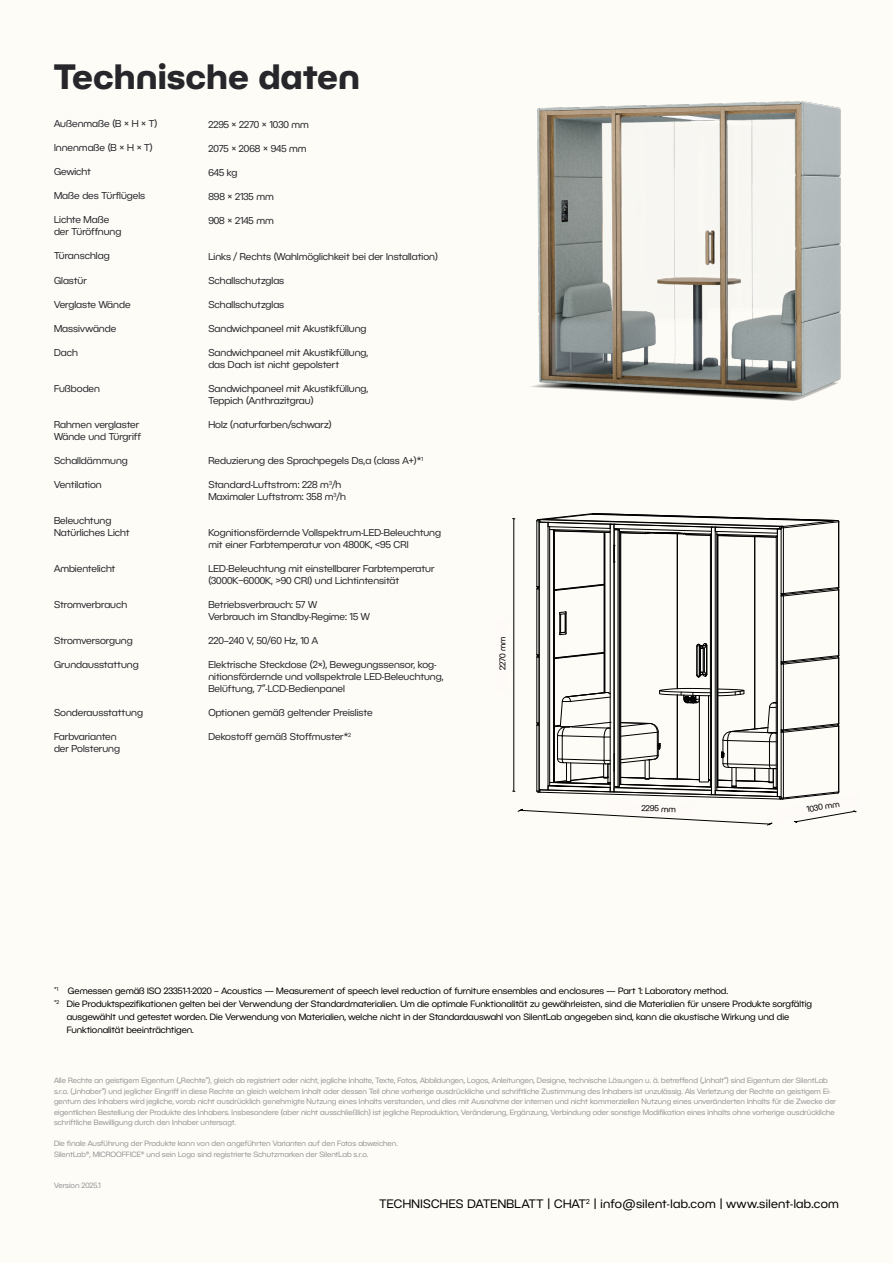
<style>
.page{position:relative;width:893px;height:1263px;background:#fdfcf7}
.page>*{position:absolute;margin:0;border:0;box-sizing:border-box;transform-origin:0 0}
.t1{font:700 34.5px "BC Novatica CYR";color:#27272b}
.t2{font:12px "BC Novatica CYR";letter-spacing:.03em;color:#000}
.t3{font:9.75px/12px "BC Novatica CYR";color:#27272c}
.t4{font:9px "BC Novatica CYR";color:#000}
.t5{font:8.25px "BC Novatica";letter-spacing:-.005em;color:#000}
.t6{font:7.5px/10.5px "BC Novatica CYR";color:#969696}
.s1{font-family:"BC Novatica"}
</style>
<div class="page">
<img style="left:530px;top:101px;width:311px;height:300px">
<svg style="left:512px;top:513px;width:345px;height:312px"></svg>
<hr style="left:754px;top:537px;width:1px;height:192px;background:#000">
<hr style="left:677px;top:695px;width:1px;height:84px;background:#000">
<hr style="left:677px;top:534px;width:1px;height:155px;background:#000">
<h1 class="t1" style="left:54px;top:55px;width:308px">Technische daten</h1>
<p class="t3" style="left:54px;top:118px;width:105px">Außenmaße (B × H × T)</p>
<p class="t3" style="left:54px;top:142px;width:100px">Innenmaße (B × H × T)</p>
<p class="t3" style="left:54px;top:166px;width:38px">Gewicht</p>
<p class="t3" style="left:54px;top:190px;width:93px">Maße des Türflügels</p>
<p class="t3" style="left:54px;top:214px;width:69px">Lichte Maße der Türöffnung</p>
<p class="t3" style="left:54px;top:250px;width:57px">Türanschlag</p>
<p class="t3" style="left:54px;top:274px;width:34px">Glastür</p>
<p class="t3" style="left:54px;top:298px;width:78px">Verglaste Wände</p>
<p class="t3" style="left:54px;top:322px;width:64px">Massivwände</p>
<p class="t3" style="left:54px;top:346px;width:25px">Dach</p>
<p class="t3" style="left:54px;top:382px;width:48px">Fußboden</p>
<p class="t3" style="left:54px;top:418px;width:88px">Rahmen verglaster<br>Wände und Türgriff</p>
<p class="t3" style="left:54px;top:454px;width:75px">Schalldämmung</p>
<p class="t3" style="left:54px;top:478px;width:49px">Ventilation</p>
<p class="t3" style="left:54px;top:514px;width:77px">Beleuchtung<br>Natürliches Licht</p>
<p class="t3" style="left:54px;top:562px;width:63px">Ambientelicht</p>
<p class="t3" style="left:54px;top:598px;width:75px">Stromverbrauch</p>
<p class="t3" style="left:54px;top:634px;width:80px">Stromversorgung</p>
<p class="t3" style="left:54px;top:658px;width:86px">Grundausstattung</p>
<p class="t3" style="left:54px;top:706px;width:90px">Sonderausstattung</p>
<p class="t3" style="left:54px;top:730px;width:67px">Farbvarianten der Polsterung</p>
<p class="t3" style="left:208px;top:118px;width:102px">2295 × 2270 × 1030 mm</p>
<p class="t3" style="left:208px;top:142px;width:100px">2075 × 2068 × 945 mm</p>
<p class="t3" style="left:208px;top:166px;width:31px">645 kg</p>
<p class="t3" style="left:208px;top:190px;width:67px">898 × 2135 mm</p>
<p class="t3" style="left:208px;top:214px;width:67px">908 × 2145 mm</p>
<p class="t3" style="left:208px;top:250px;width:231px">Links / Rechts (Wahlmöglichkeit bei der Installation)</p>
<p class="t3" style="left:208px;top:274px;width:77px">Schallschutzglas</p>
<p class="t3" style="left:208px;top:298px;width:77px">Schallschutzglas</p>
<p class="t3" style="left:208px;top:322px;width:160px">Sandwichpaneel mit Akustikfüllung</p>
<p class="t3" style="left:208px;top:346px;width:161px">Sandwichpaneel mit Akustikfüllung, das Dach ist nicht gepolstert</p>
<p class="t3" style="left:208px;top:382px;width:161px">Sandwichpaneel mit Akustikfüllung,<br>Teppich (Anthrazitgrau)</p>
<p class="t3" style="left:208px;top:418px;width:125px">Holz (naturfarben/schwarz)</p>
<p class="t3" style="left:208px;top:454px;width:216px">Reduzierung des Sprachpegels Ds,a (class A+)*<sup>1</sup></p>
<p class="t3" style="left:208px;top:478px;width:139px">Standard-Luftstrom: 228 m<sup>3</sup>/h<br>Maximaler Luftstrom: 358 m<sup>3</sup>/h</p>
<p class="t3" style="left:208px;top:526px;width:234px">Kognitionsfördernde Vollspektrum-LED-Beleuchtung mit einer Farbtemperatur von 4800K, &lt;95 CRI</p>
<p class="t3" style="left:208px;top:562px;width:228px">LED-Beleuchtung mit einstellbarer Farbtemperatur (3000K<span class="s1">–</span>6000K, &gt;90 CRI) und Lichtintensität</p>
<p class="t3" style="left:208px;top:598px;width:163px">Betriebsverbrauch: 57 W<br>Verbrauch im Standby-Regime: 15 W</p>
<p class="t3" style="left:208px;top:634px;width:111px">220–240 V, 50/60 Hz, 10 A</p>
<p class="t3" style="left:208px;top:658px;width:237px">Elektrische Steckdose (2×), Bewegungssensor, kog&shy;nitionsfördernde und vollspektrale LED-Beleuchtung,<br>Belüftung, 7“-LCD-Bedienpanel</p>
<p class="t3" style="left:208px;top:706px;width:166px">Optionen gemäß geltender Preisliste</p>
<p class="t3" style="left:208px;top:730px;width:144px">Dekostoff gemäß Stoffmuster*<sup>2</sup></p>
<p class="t5" style="left:497px;top:670px;width:35px;rotate:-90deg">2270 mm</p>
<p class="t5" style="left:642px;top:803px;width:36px;rotate:2deg">2295 mm</p>
<p class="t5" style="left:806px;top:804px;width:35px;rotate:-10deg">1030 mm</p>
<p class="t4" style="left:54px;top:986px;width:676px"><sup>*1</sup> Gemessen gemäß ISO 23351-1-2020 – Acoustics — Measurement of speech level reduction of furniture ensembles and enclosures — Part 1: Laboratory method.</p>
<p class="t4" style="left:54px;top:998px;width:759px"><sup>*2</sup> Die Produktspezifikationen gelten bei der Verwendung der Standardmaterialien. Um die optimale Funktionalität zu gewährleisten, sind die Materialien für unsere Produkte sorgfältig</p>
<p class="t4" style="left:67px;top:1011px;width:724px">ausgewählt und getestet worden. Die Verwendung von Materialien, welche nicht in der Standardauswahl von SilentLab angegeben sind, kann die akustische Wirkung und die</p>
<p class="t4" style="left:67px;top:1024px;width:129px">Funktionalität beeinträchtigen.</p>
<p class="t6" style="left:54px;top:1075px;width:784px">Alle Rechte an geistigem Eigentum („Rechte“), gleich ob registriert oder nicht, jegliche Inhalte, Texte, Fotos, Abbildungen, Logos, Anleitungen, Designe, technische Lösungen u. ä. betreffend („Inhalt“) sind Eigentum der SilentLab s.r.o. („Inhaber“) und jeglicher Eingriff in diese Rechte an gleich welchem Inhalt oder dessen Teil ohne vorherige ausdrückliche und schriftliche Zustimmung des Inhabers ist unzulässig. Als Verletzung der Rechte an geistigem Ei&shy;gentum des Inhabers wird jegliche, vorab nicht ausdrücklich genehmigte Nutzung eines Inhalts verstanden, und dies mit Ausnahme der internen und nicht kommerziellen Nutzung eines unveränderten Inhalts für die Zwecke der eigentlichen Bestellung der Produkte des Inhabers. Insbesondere (aber nicht ausschließlich) ist jegliche Reproduktion, Veränderung, Ergänzung, Verbindung oder sonstige Modifikation eines Inhalts ohne vorherige ausdrückliche schriftliche Bewilligung durch den Inhaber untersagt.</p>
<p class="t6" style="left:54px;top:1138px;width:345px">Die finale Ausführung der Produkte kann von den angeführten Varianten auf den Fotos abweichen.<br>SilentLab®, MICROOFFICE® und sein Logo sind registrierte Schutzmarken der SilentLab s.r.o.</p>
<p class="t6" style="left:54px;top:1180px;width:48px">Version 2025.1</p>
<p class="t2" style="left:380px;top:1196px;width:461px">TECHNISCHES DATENBLATT | CHAT<sup>2</sup> | info@silent-lab.com | www.silent-lab.com</p>
</div>
